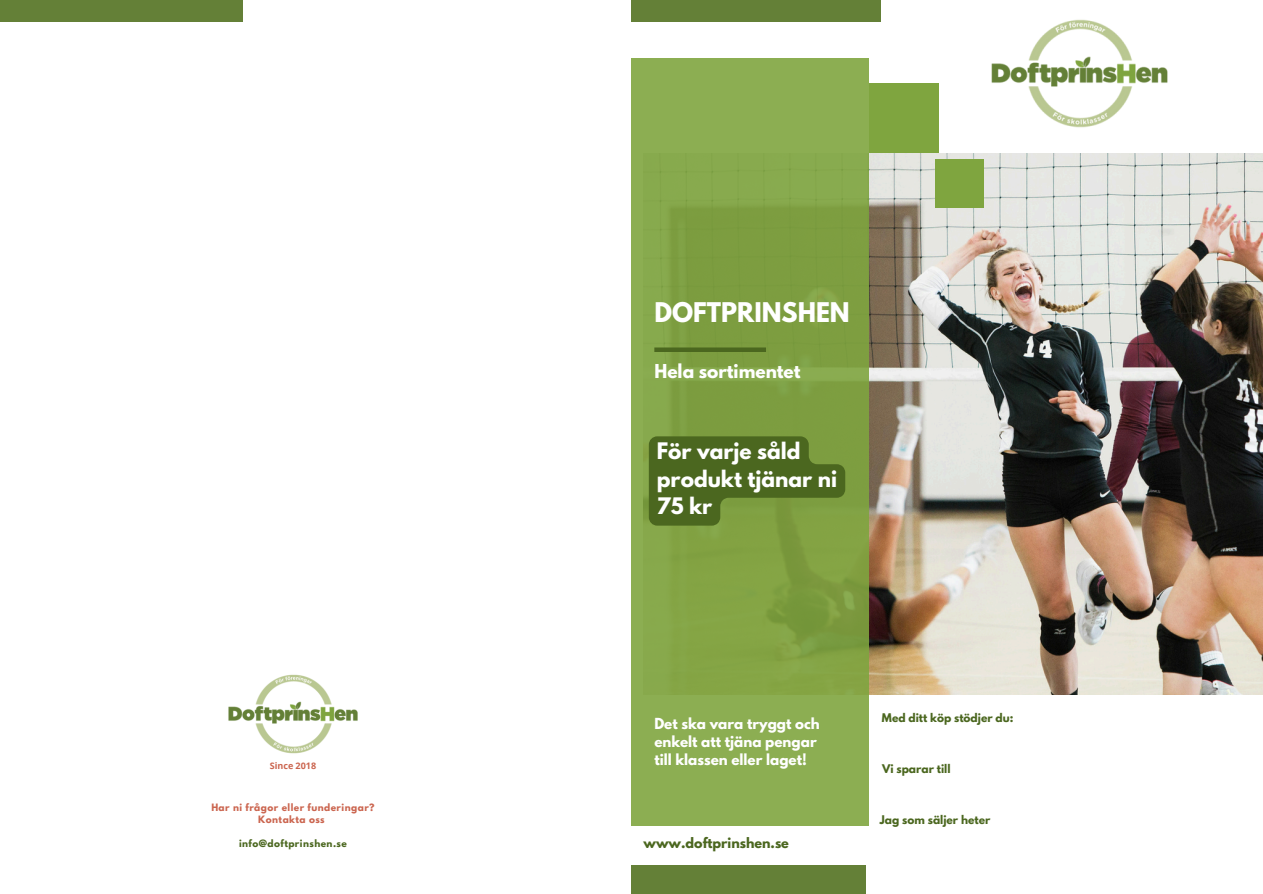
<style>
.page{position:relative;width:1263px;height:894px;background:#fff}
.page>*{position:absolute;margin:0;border:0;box-sizing:border-box;transform-origin:0 0}
.t1{font:700 24px "League Spartan";color:#fff}
.t2{font:700 20.1px/27.9px "League Spartan";color:#fff}
.t3{font:700 16.95px "League Spartan";color:#fff}
.t4{font:700 13.5px/18px "League Spartan";color:#fff}
.t5{font:700 12.75px "League Spartan";color:#4b671f}
.t6{font:700 10.65px "League Spartan";color:#4b671f}
.t7{font:700 9px "League Spartan";letter-spacing:.05em;color:#cb654f}
.t8{font:700 9px "League Spartan";letter-spacing:.05em;color:#4b671f}
.t9{font:700 9px "Open Sans";color:#cb654f}
</style>
<div class="page">
<img style="left:869px;top:153px;width:394px;height:541px">
<div style="left:631px;top:58px;width:238px;height:766px;background:#87a84b"></div>
<div style="left:631px;top:864px;width:234px;height:29px;background:#648037"></div>
<div style="left:631px;top:0;width:250px;height:22px;background:#648037"></div>
<div style="left:869px;top:83px;width:70px;height:70px;background:#7fa53f"></div>
<div style="left:935px;top:159px;width:49px;height:49px;background:#7fa53f"></div>
<div style="left:654px;top:347px;width:112px;height:5px;background:#4b671f"></div>
<img style="left:991px;top:19px;width:177px;height:109px">
<img style="left:228px;top:674px;width:130px;height:80px">
<div style="left:0;top:0;width:243px;height:22px;background:#648037"></div>
<svg style="left:649px;top:436px;width:196px;height:89px"></svg>
<h5 class="t9" style="left:270px;top:759px;width:48px">Since 2018</h5>
<h4 class="t7" style="left:211px;top:802px;width:165px">Har ni frågor eller funderingar?</h4>
<p class="t7" style="left:258px;top:814px;width:68px">Kontakta oss</p>
<h3 class="t8" style="left:239px;top:838px;width:109px">info@doftprinshen.se</h3>
<p class="t1" style="left:654px;top:300px;width:197px">DOFTPRINSHEN</p>
<p class="t3" style="left:654px;top:362px;width:148px">Hela sortimentet</p>
<p class="t2" style="left:657px;top:439px;width:182px">För varje såld produkt tjänar ni<br>75 kr</p>
<p class="t4" style="left:654px;top:716px;width:167px">Det ska vara tryggt och enkelt att tjäna pengar till klassen eller laget!</p>
<p class="t5" style="left:643px;top:836px;width:147px">www.doftprinshen.se</p>
<h1 class="t6" style="left:882px;top:712px;width:133px">Med ditt köp stödjer du:</h1>
<p class="t6" style="left:882px;top:763px;width:70px">Vi sparar till</p>
<h2 class="t6" style="left:880px;top:814px;width:112px">Jag som säljer heter</h2>
</div>
